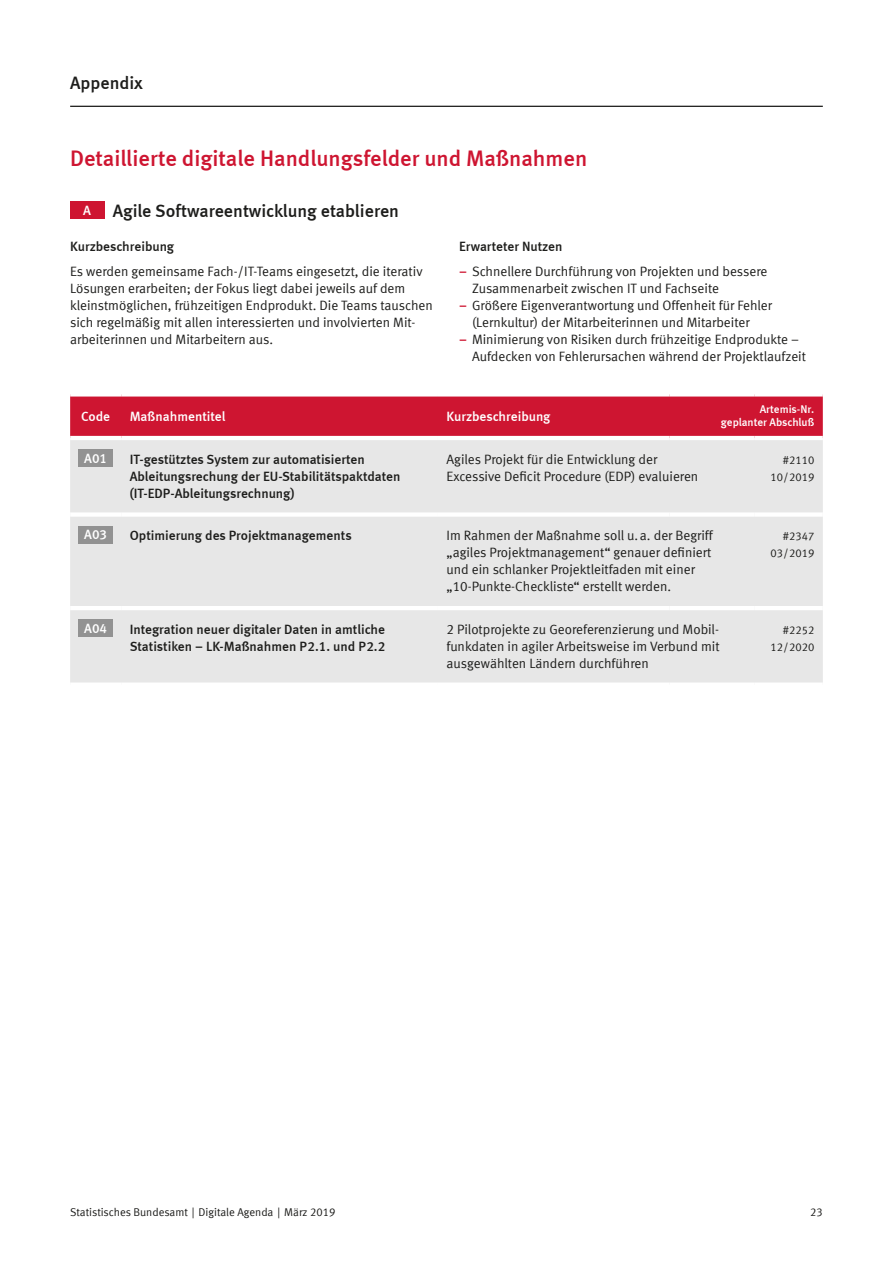
<style>
.page{position:relative;width:893px;height:1263px;background:#fff}
.page>*{position:absolute;margin:0;border:0;box-sizing:border-box;transform-origin:0 0}
.body_9pt_abst{font:700 22.5px "Meta Normal LF";color:#ce1531}
.body_9pt_abst-2{font:700 18px "Meta Normal LF";color:#1d1d1b}
.body_9pt_abst-3{font:13.5px/17px "Meta Normal LF";color:#1d1d1b}
.body_9pt_abst-4{font:700 13.5px/17px "Meta Normal LF";color:#1d1d1b}
.body_9pt_abst-5{font:700 13.5px "Meta Normal LF";color:#fff}
.maßnahmen-nr{font:700 13.5px "Meta Normal LF";color:#fff}
.body_9pt_abst-6{font:11.25px/17px "Meta Normal LF";color:#1d1d1b;text-align:right}
.body_9pt_abst-7{font:700 11.25px/12.8px "Meta Normal LF";color:#fff;text-align:right}
.s1{font-weight:700}
.s2{font-family:"Meta Medium LF";color:#ce1531}
</style>
<div class="page">
<hr style="left:70px;top:106px;width:753px;height:1px;background:#1d1d1b">
<div style="left:70px;top:202px;width:34px;height:17px;background:#ce1531"></div>
<div style="left:70px;top:396px;width:753px;height:40px;background:#ce1531"></div>
<div style="left:70px;top:440px;width:753px;height:242px;background:#e7e7e7"></div>
<div style="left:70px;top:512px;width:51px;height:5px;background:#fff"></div>
<div style="left:121px;top:512px;width:317px;height:5px;background:#fff"></div>
<div style="left:438px;top:512px;width:232px;height:5px;background:#fff"></div>
<div style="left:670px;top:512px;width:85px;height:5px;background:#fff"></div>
<div style="left:755px;top:512px;width:68px;height:5px;background:#fff"></div>
<hr style="left:70px;top:606px;width:51px;height:4px;background:#fff">
<hr style="left:121px;top:606px;width:317px;height:4px;background:#fff">
<hr style="left:438px;top:606px;width:232px;height:4px;background:#fff">
<hr style="left:670px;top:606px;width:85px;height:4px;background:#fff">
<hr style="left:755px;top:606px;width:68px;height:4px;background:#fff">
<div style="left:79px;top:450px;width:34px;height:17px;background:#929292"></div>
<div style="left:79px;top:526px;width:34px;height:17px;background:#929292"></div>
<div style="left:79px;top:620px;width:34px;height:17px;background:#929292"></div>
<h2 class="body_9pt_abst-2" style="left:70px;top:72px;width:74px">Appendix</h2>
<p class="body_9pt_abst" style="left:70px;top:145px;width:519px">Detaillierte digitale Handlungsfelder und Maßnahmen</p>
<p class="maßnahmen-nr" style="left:83px;top:203px;width:9px">A</p>
<p class="body_9pt_abst-2" style="left:113px;top:200px;width:288px">Agile Softwareentwicklung etablieren</p>
<p class="body_9pt_abst-3" style="left:70px;top:233px;width:354px;line-height:25.5px"><span class="s1">Kurzbeschreibung<br></span>Es werden gemeinsame Fach-/IT-Teams eingesetzt, die iterativ</p>
<p class="body_9pt_abst-3" style="left:70px;top:280px;width:364px">Lösungen erarbeiten; der Fokus liegt dabei jeweils auf dem kleinstmöglichen, frühzeitigen Endprodukt. Die Teams tauschen sich regelmäßig mit allen interessierten und involvierten Mit&shy;arbeiterinnen und Mitarbeitern aus.</p>
<p class="body_9pt_abst-3" style="left:459px;top:233px;width:310px;line-height:25.5px"><span class="s1">Erwarteter Nutzen<br></span><span class="s2">−</span> Schnellere Durchführung von Projekten und bessere</p>
<p class="body_9pt_abst-3" style="left:472px;top:280px;width:249px">Zusammenarbeit zwischen IT und Fachseite</p>
<p class="body_9pt_abst-3" style="left:459px;top:297px;width:314px"><span class="s2">−</span> Größere Eigenverantwortung und Offenheit für Fehler</p>
<p class="body_9pt_abst-3" style="left:472px;top:314px;width:279px">(Lernkultur) der Mitarbeiterinnen und Mitarbeiter</p>
<p class="body_9pt_abst-3" style="left:459px;top:331px;width:341px"><span class="s2">−</span> Minimierung von Risiken durch frühzeitige Endprodukte –</p>
<p class="body_9pt_abst-3" style="left:472px;top:348px;width:335px">Aufdecken von Fehlerursachen während der Projektlaufzeit</p>
<p class="body_9pt_abst-5" style="left:81px;top:408px;width:30px">Code</p>
<p class="body_9pt_abst-5" style="left:130px;top:408px;width:97px">Maßnahmentitel</p>
<p class="body_9pt_abst-5" style="left:446px;top:408px;width:106px">Kurzbeschreibung</p>
<p class="body_9pt_abst-7" style="left:721px;top:403px;width:95px">Artemis-Nr. geplanter Abschluß</p>
<p class="maßnahmen-nr" style="left:84px;top:450px;width:24px">A01</p>
<p class="body_9pt_abst-4" style="left:130px;top:450px;width:272px">IT-gestütztes System zur automatisierten<br>Ableitungsrechung der EU-Stabilitätspaktdaten (IT-EDP-Ableitungsrechnung)</p>
<p class="body_9pt_abst-3" style="left:446px;top:450px;width:253px">Agiles Projekt für die Entwicklung der<br>Excessive Deficit Procedure (EDP) evaluieren</p>
<p class="body_9pt_abst-6" style="left:771px;top:451px;width:45px">#2110<br>10/2019</p>
<p class="maßnahmen-nr" style="left:84px;top:527px;width:24px">A03</p>
<p class="body_9pt_abst-4" style="left:130px;top:527px;width:224px">Optimierung des Projektmanagements</p>
<p class="body_9pt_abst-3" style="left:446px;top:527px;width:268px">Im Rahmen der Maßnahme soll u.a. der Begriff „agiles Projektmanagement“ genauer definiert und ein schlanker Projektleitfaden mit einer „10-Punkte-Checkliste“ erstellt werden.</p>
<p class="body_9pt_abst-6" style="left:771px;top:527px;width:45px">#2347<br>03/2019</p>
<p class="maßnahmen-nr" style="left:84px;top:620px;width:24px">A04</p>
<p class="body_9pt_abst-4" style="left:130px;top:620px;width:257px">Integration neuer digitaler Daten in amtliche<br>Statistiken – LK-Maßnahmen P2.1. und P2.2</p>
<p class="body_9pt_abst-3" style="left:446px;top:620px;width:275px;text-align:justify">2 Pilotprojekte zu Georeferenzierung und Mobil&shy;funkdaten in agiler Arbeitsweise im Verbund mit ausgewählten Ländern durchführen</p>
<p class="body_9pt_abst-6" style="left:771px;top:621px;width:45px">#2252<br>12/2020</p>
<p class="body_9pt_abst-6" style="left:70px;top:1204px;width:267px">Statistisches Bundesamt | Digitale Agenda | März 2019</p>
<p class="body_9pt_abst-6" style="left:810px;top:1204px;width:14px">23</p>
</div>
